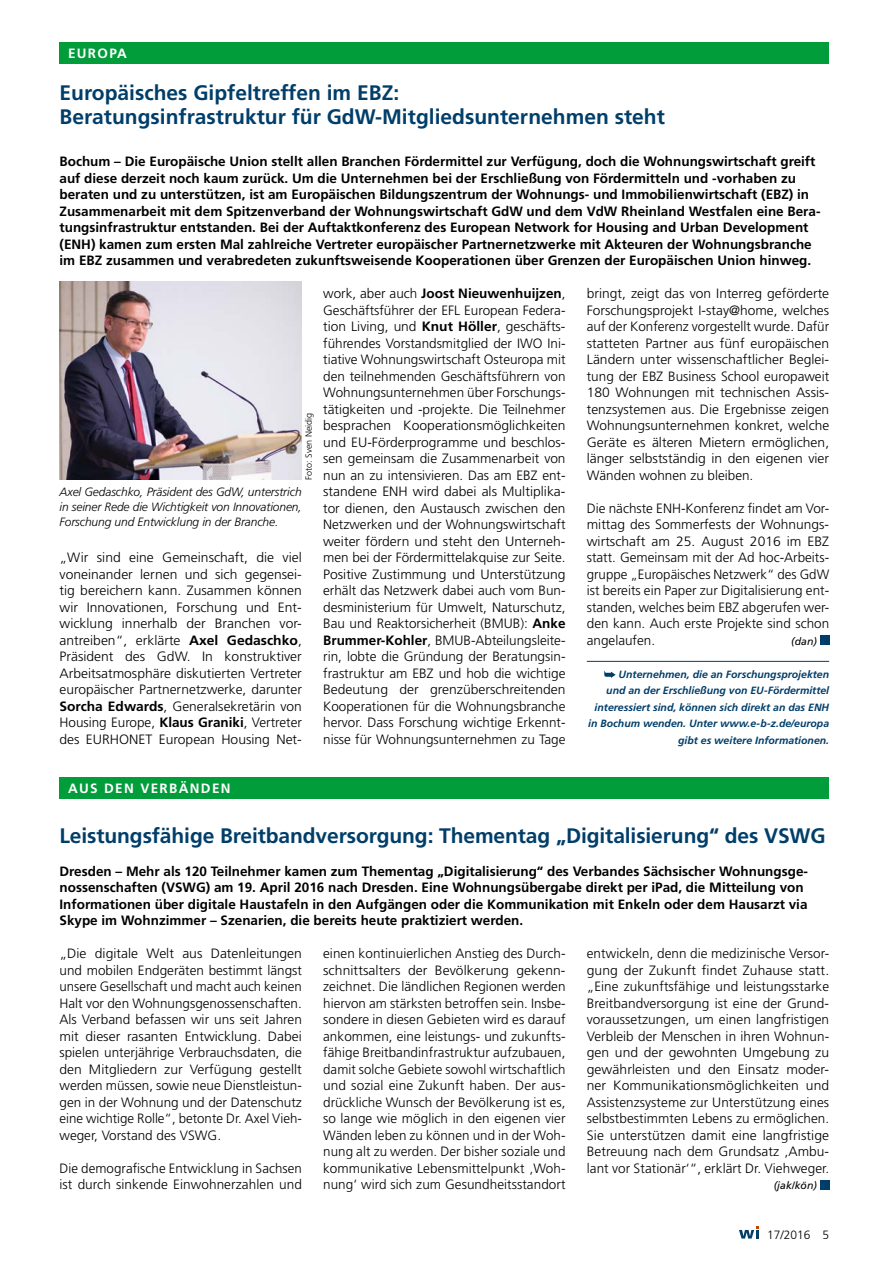
<style>
.page{position:relative;width:893px;height:1263px;background:#fff}
.page>*{position:absolute;margin:0;border:0;box-sizing:border-box;transform-origin:0 0}
.t1{font:700 21px/24px "Frutiger";color:#003e6a}
.t2{font:300 13.5px/16.5px "Frutiger";color:#000;text-align:justify}
.t3{font:700 13.5px/16.5px "Frutiger";color:#000}
.t4{font:700 13.5px "Frutiger";letter-spacing:.1em;color:#fff}
.t5{font:italic 300 12px/15px "Frutiger";letter-spacing:-.01em;color:#000;text-align:justify}
.t6{font:300 12px "Frutiger";color:#000}
.t7{font:italic 700 10.5px/16.5px "Frutiger";color:#003e6a;text-align:right}
.t8{font:italic 10.5px "Frutiger";color:#000}
.t9{font:300 9px "Frutiger";color:#000}
.s1{font-weight:700}
</style>
<div class="page">
<div style="left:60px;top:43px;width:769px;height:21px;background:#009d3a"></div>
<hr style="left:587px;top:661px;width:242px;height:1px;background:#003e6a">
<div style="left:820px;top:635px;width:9px;height:10px;background:#003e6a"></div>
<svg style="left:604px;top:671px;width:12px;height:7px"></svg>
<img style="left:60px;top:282px;width:242px;height:198px">
<div style="left:60px;top:777px;width:769px;height:21px;background:#009d3a"></div>
<div style="left:820px;top:1180px;width:9px;height:9px;background:#003e6a"></div>
<svg style="left:739px;top:1226px;width:20px;height:12px"></svg>
<p class="t4" style="left:68px;top:46px;width:61px">EUROPA</p>
<h1 class="t1" style="left:60px;top:81px;width:607px">Europäisches Gipfeltreffen im EBZ:<br>Beratungsinfrastruktur für GdW-Mitgliedsunternehmen steht</h1>
<p class="t3" style="left:60px;top:153px;width:762px">Bochum – Die Europäische Union stellt allen Branchen Fördermittel zur Verfügung, doch die Wohnungswirtschaft greift auf diese derzeit noch kaum zurück. Um die Unternehmen bei der Erschließung von Fördermitteln und -vorhaben zu beraten und zu unterstützen, ist am Europäischen Bildungszentrum der Wohnungs- und Immobilienwirtschaft (EBZ) in Zusammenarbeit mit dem Spitzenverband der Wohnungswirtschaft GdW und dem VdW Rheinland Westfalen eine Bera&shy;tungsinfrastruktur entstanden. Bei der Auftaktkonferenz des European Network for Housing and Urban Development (ENH) kamen zum ersten Mal zahlreiche Vertreter europäischer Partnernetzwerke mit Akteuren der Wohnungsbranche im EBZ zusammen und verabredeten zukunftsweisende Kooperationen über Grenzen der Europäischen Union hinweg.</p>
<p class="t9" style="left:304px;top:480px;width:69px;rotate:-90deg">Foto: Sven Neidig</p>
<p class="t5" style="left:60px;top:484px;width:244px">Axel Gedaschko, Präsident des GdW, unterstrich in seiner Rede die Wichtigkeit von Innovationen, Forschung und Entwicklung in der Branche.</p>
<p class="t2" style="left:60px;top:550px;width:244px">„Wir sind eine Gemeinschaft, die viel voneinander lernen und sich gegensei&shy;tig bereichern kann. Zusammen können wir Innovationen, Forschung und Ent&shy;wicklung innerhalb der Branchen vor&shy;antreiben“, erklärte <span class="s1">Axel Gedaschko</span>, Präsident des GdW. In konstruktiver Arbeitsatmosphäre diskutierten Vertreter europäischer Partnernetzwerke, darunter <span class="s1">Sorcha Edwards</span>, Generalsekretärin von Housing Europe, <span class="s1">Klaus Graniki</span>, Vertreter des EURHONET European Housing Net-</p>
<p class="t2" style="left:323px;top:286px;width:244px">work, aber auch <span class="s1">Joost Nieuwenhuijzen</span>, Geschäftsführer der EFL European Federa&shy;tion Living, und <span class="s1">Knut Höller</span>, geschäfts&shy;führendes Vorstandsmitglied der IWO Ini&shy;tiative Wohnungswirtschaft Osteuropa mit den teilnehmenden Geschäftsführern von Wohnungsunternehmen über Forschungs&shy;tätigkeiten und -projekte. Die Teilnehmer besprachen Kooperationsmöglichkeiten und EU-Förderprogramme und beschlos&shy;sen gemeinsam die Zusammenarbeit von nun an zu intensivieren. Das am EBZ ent&shy;standene ENH wird dabei als Multiplika&shy;tor dienen, den Austausch zwischen den Netzwerken und der Wohnungswirtschaft weiter fördern und steht den Unterneh&shy;men bei der Fördermittelakquise zur Seite.<br>Positive Zustimmung und Unterstützung erhält das Netzwerk dabei auch vom Bun&shy;desministerium für Umwelt, Naturschutz, Bau und Reaktorsicherheit (BMUB): <span class="s1">Anke Brummer-Kohler</span>, BMUB-Abteilungsleite&shy;rin, lobte die Gründung der Beratungsin&shy;frastruktur am EBZ und hob die wichtige Bedeutung der grenzüberschreitenden Kooperationen für die Wohnungsbranche hervor. Dass Forschung wichtige Erkennt&shy;nisse für Wohnungsunternehmen zu Tage</p>
<p class="t2" style="left:587px;top:286px;width:244px">bringt, zeigt das von Interreg geförderte Forschungsprojekt I-stay@home, welches auf der Konferenz vorgestellt wurde. Dafür statteten Partner aus fünf europäischen Ländern unter wissenschaftlicher Beglei&shy;tung der EBZ Business School europaweit 180 Wohnungen mit technischen Assis&shy;tenzsystemen aus. Die Ergebnisse zeigen Wohnungsunternehmen konkret, welche Geräte es älteren Mietern ermöglichen, länger selbstständig in den eigenen vier Wänden wohnen zu bleiben.</p>
<p class="t2" style="left:587px;top:500px;width:244px">Die nächste ENH-Konferenz findet am Vor&shy;mittag des Sommerfests der Wohnungs&shy;wirtschaft am 25. August 2016 im EBZ statt. Gemeinsam mit der Ad hoc-Arbeits&shy;gruppe „Europäisches Netzwerk“ des GdW ist bereits ein Paper zur Digitalisierung ent&shy;standen, welches beim EBZ abgerufen wer&shy;den kann. Auch erste Projekte sind schon angelaufen.</p>
<p class="t8" style="left:791px;top:635px;width:27px">(dan)</p>
<p class="t7" style="left:588px;top:666px;width:242px">Unternehmen, die an Forschungsprojekten<br>und an der Erschließung von EU-Fördermittel interessiert sind, können sich direkt an das ENH in Bochum wenden. Unter www.e-b-z.de/europa gibt es weitere Informationen.</p>
<p class="t4" style="left:68px;top:780px;width:164px">AUS DEN VERBÄNDEN</p>
<h1 class="t1" style="left:60px;top:823px;width:768px">Leistungsfähige Breitbandversorgung: Thementag „Digitalisierung“ des VSWG</h1>
<p class="t3" style="left:60px;top:863px;width:750px">Dresden – Mehr als 120 Teilnehmer kamen zum Thementag „Digitalisierung“ des Verbandes Sächsischer Wohnungsge&shy;nossenschaften (VSWG) am 19. April 2016 nach Dresden. Eine Wohnungsübergabe direkt per iPad, die Mitteilung von Informationen über digitale Haustafeln in den Aufgängen oder die Kommunikation mit Enkeln oder dem Hausarzt via Skype im Wohnzimmer – Szenarien, die bereits heute praktiziert werden.</p>
<p class="t2" style="left:60px;top:946px;width:244px">„Die digitale Welt aus Datenleitungen und mobilen Endgeräten bestimmt längst unsere Gesellschaft und macht auch keinen Halt vor den Wohnungsgenossenschaften.<br>Als Verband befassen wir uns seit Jahren mit dieser rasanten Entwicklung. Dabei spielen unterjährige Verbrauchsdaten, die den Mitgliedern zur Verfügung gestellt werden müssen, sowie neue Dienstleistun&shy;gen in der Wohnung und der Datenschutz eine wichtige Rolle“, betonte Dr. Axel Vieh&shy;weger, Vorstand des VSWG.</p>
<p class="t2" style="left:60px;top:1160px;width:244px">Die demografische Entwicklung in Sachsen ist durch sinkende Einwohnerzahlen und</p>
<p class="t2" style="left:323px;top:946px;width:244px">einen kontinuierlichen Anstieg des Durch&shy;schnittsalters der Bevölkerung gekenn&shy;zeichnet. Die ländlichen Regionen werden hiervon am stärksten betroffen sein. Insbe&shy;sondere in diesen Gebieten wird es darauf ankommen, eine leistungs- und zukunfts&shy;fähige Breitbandinfrastruktur aufzubauen, damit solche Gebiete sowohl wirtschaftlich und sozial eine Zukunft haben. Der aus&shy;drückliche Wunsch der Bevölkerung ist es, so lange wie möglich in den eigenen vier Wänden leben zu können und in der Woh&shy;nung alt zu werden. Der bisher soziale und kommunikative Lebensmittelpunkt ‚Woh&shy;nung‘ wird sich zum Gesundheitsstandort</p>
<p class="t2" style="left:587px;top:946px;width:244px">entwickeln, denn die medizinische Versor&shy;gung der Zukunft findet Zuhause statt. „Eine zukunftsfähige und leistungsstarke Breitbandversorgung ist eine der Grund&shy;voraussetzungen, um einen langfristigen Verbleib der Menschen in ihren Wohnun&shy;gen und der gewohnten Umgebung zu gewährleisten und den Einsatz moder&shy;ner Kommunikationsmöglichkeiten und Assistenzsysteme zur Unterstützung eines selbstbestimmten Lebens zu ermöglichen.<br>Sie unterstützen damit eine langfristige Betreuung nach dem Grundsatz ‚Ambu&shy;lant vor Stationär‘“, erklärt Dr. Viehweger.</p>
<p class="t8" style="left:774px;top:1180px;width:45px">(jak/kön)</p>
<p class="t6" style="left:767px;top:1227px;width:64px">17/2016 5</p>
</div>
